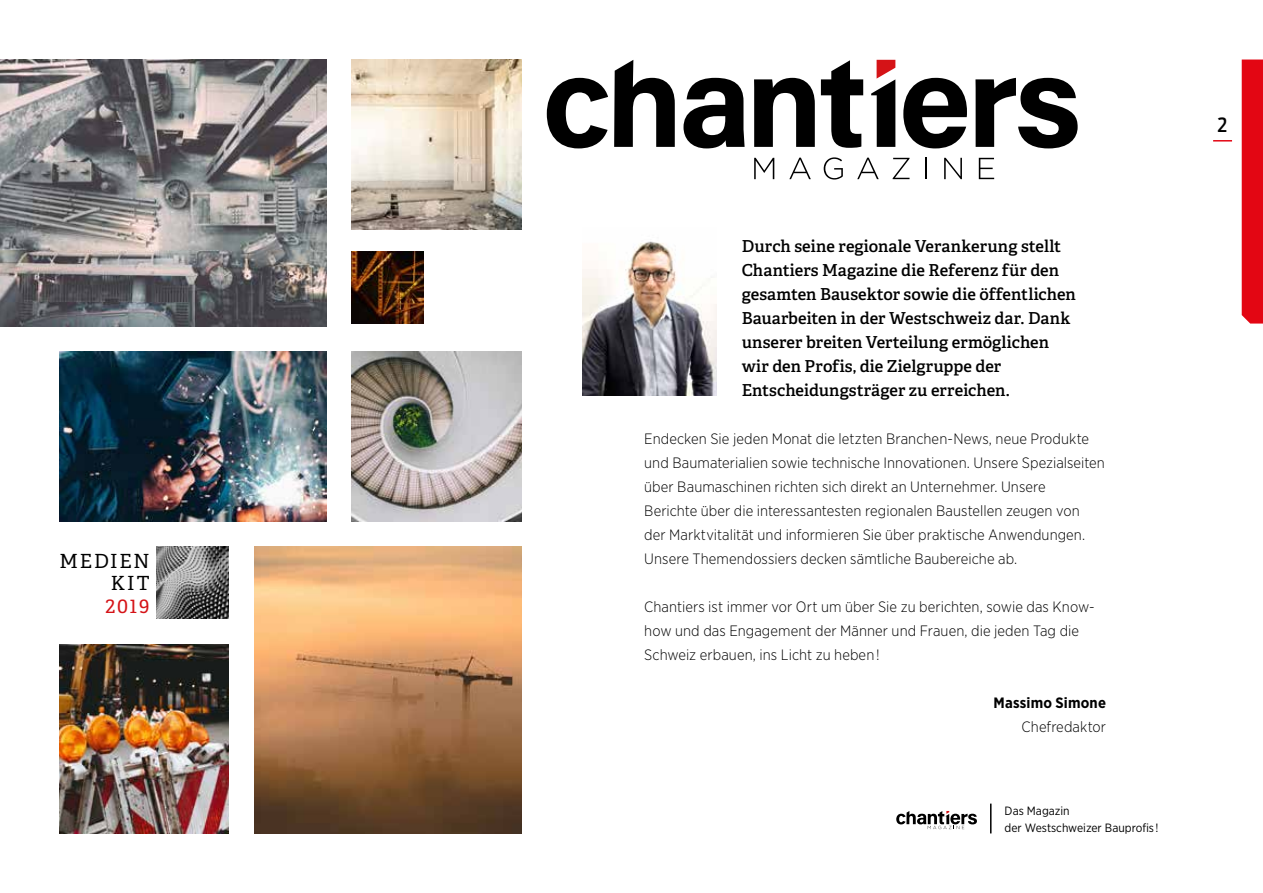
<style>
.page{position:relative;width:1263px;height:893px;background:#fff}
.page>*{position:absolute;margin:0;border:0;box-sizing:border-box;transform-origin:0 0}
.t1{font:19.5px/22.5px "Adelle";letter-spacing:.09em;color:#000;text-align:right}
.t2{font:19.5px "Adelle";color:#d51317}
.t3{font:500 19.5px "Antenna Cond";color:#000}
.t4{font:600 16.5px/24px "Adelle";color:#000}
.t5{font:300 15px/24px "Gotham Narrow";letter-spacing:.005em;color:#000}
.t6{font:700 15px "Gotham Narrow";letter-spacing:.01em;color:#000}
.t7{font:12px/16.5px "Gotham Narrow";color:#000}
</style>
<div class="page">
<img style="left:0;top:60px;width:326px;height:266px">
<img style="left:254px;top:547px;width:267px;height:286px">
<img style="left:352px;top:352px;width:169px;height:169px">
<img style="left:352px;top:60px;width:169px;height:169px">
<img style="left:60px;top:644px;width:169px;height:189px">
<img style="left:352px;top:252px;width:72px;height:72px">
<img style="left:157px;top:547px;width:72px;height:72px">
<img style="left:60px;top:352px;width:266px;height:169px">
<img style="left:583px;top:241px;width:133px;height:155px">
<svg style="left:614px;top:60px;width:61px;height:87px"></svg>
<svg style="left:754px;top:78px;width:61px;height:69px"></svg>
<svg style="left:821px;top:60px;width:42px;height:88px"></svg>
<svg style="left:903px;top:78px;width:64px;height:70px"></svg>
<svg style="left:871px;top:60px;width:24px;height:87px"></svg>
<svg style="left:683px;top:78px;width:62px;height:70px"></svg>
<svg style="left:975px;top:78px;width:103px;height:70px"></svg>
<svg style="left:547px;top:78px;width:61px;height:70px"></svg>
<svg style="left:754px;top:158px;width:20px;height:21px"></svg>
<svg style="left:789px;top:158px;width:22px;height:21px"></svg>
<svg style="left:824px;top:157px;width:19px;height:23px"></svg>
<svg style="left:857px;top:158px;width:22px;height:21px"></svg>
<svg style="left:893px;top:158px;width:16px;height:21px"></svg>
<hr style="left:925px;top:158px;width:2px;height:21px;background:#000">
<svg style="left:944px;top:158px;width:18px;height:21px"></svg>
<svg style="left:979px;top:158px;width:15px;height:21px"></svg>
<svg style="left:896px;top:811px;width:81px;height:18px"></svg>
<svg style="left:990px;top:804px;width:1px;height:29px"></svg>
<div style="left:1242px;top:60px;width:21px;height:264px;background:#e30613"></div>
<svg style="left:1213px;top:140px;width:19px;height:2px"></svg>
<h1 class="t1" style="left:60px;top:550px;width:92px">MEDIEN<br>KIT</h1>
<h1 class="t2" style="left:105px;top:594px;width:46px">2019</h1>
<p class="t4" style="left:742px;top:234px;width:336px">Durch seine regionale Verankerung stellt Chantiers Magazine die Referenz für den gesamten Bausektor sowie die öffentlichen Bauarbeiten in der Westschweiz dar. Dank unserer breiten Verteilung ermöglichen wir den Profis, die Zielgruppe der Entscheidungsträger zu erreichen.</p>
<p class="t5" style="left:644px;top:426px;width:462px">Endecken Sie jeden Monat die letzten Branchen-News, neue Produkte und Baumaterialien sowie technische Innovationen. Unsere Spezialseiten über Baumaschinen richten sich direkt an Unternehmer. Unsere<br>Berichte über die interessantesten regionalen Baustellen zeugen von der Marktvitalität und informieren Sie über praktische Anwendungen.<br>Unsere Themendossiers decken sämtliche Baubereiche ab.</p>
<p class="t5" style="left:644px;top:594px;width:452px">Chantiers ist immer vor Ort um über Sie zu berichten, sowie das Know&shy;how und das Engagement der Männer und Frauen, die jeden Tag die<br>Schweiz erbauen, ins Licht zu heben !</p>
<p class="t6" style="left:994px;top:693px;width:114px">Massimo Simone</p>
<p class="t5" style="left:1021px;top:714px;width:86px">Chefredaktor</p>
<p class="t7" style="left:1005px;top:802px;width:155px">Das Magazin<br>der Westschweizer Bauprofis !</p>
<h1 class="t3" style="left:1217px;top:113px;width:11px">2</h1>
</div>
